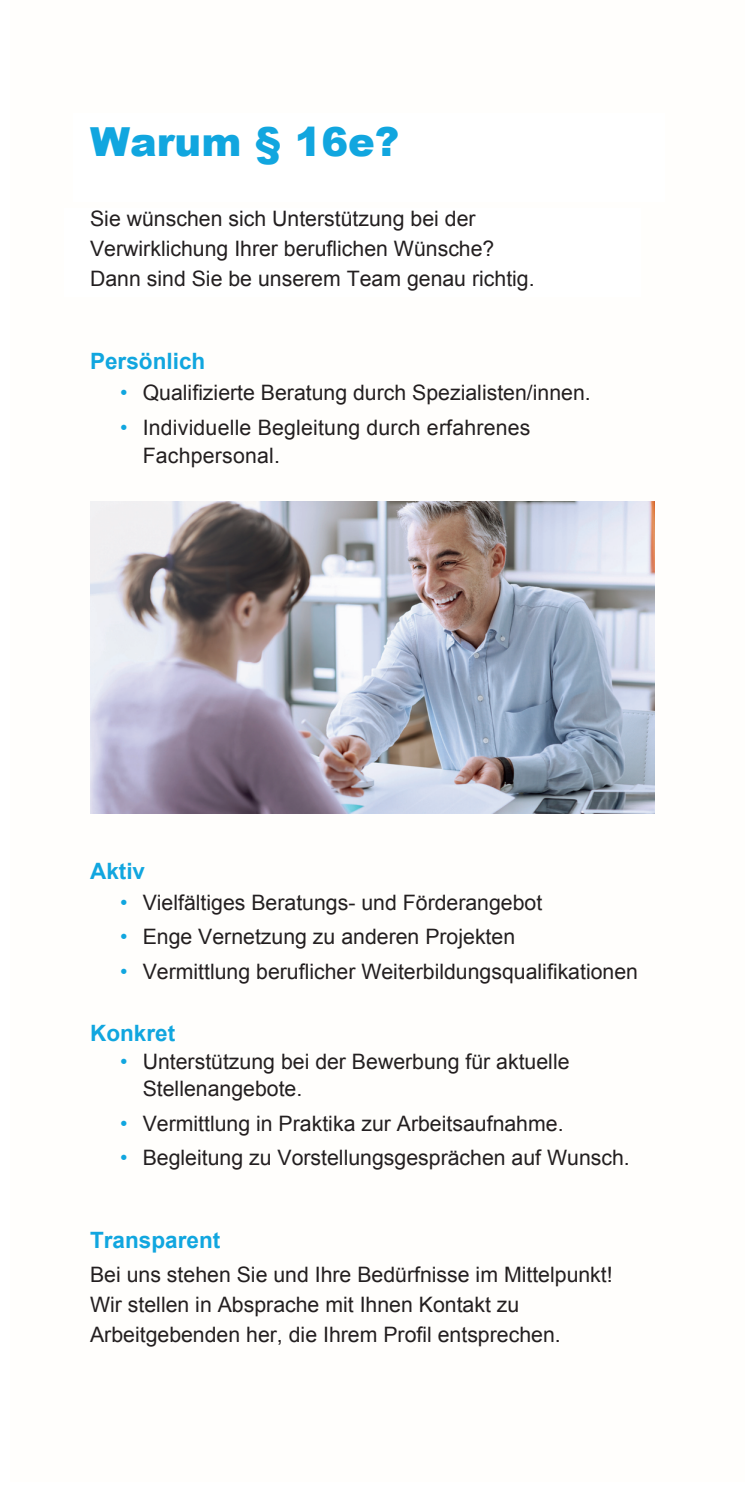
<style>
.page{position:relative;width:745px;height:1489px;background:#fff}
.page>*{position:absolute;margin:0;border:0;box-sizing:border-box;transform-origin:0 0}
.t1{font:900 40px "Arial";color:#11a6df}
.t2{font:700 22.5px "Arial";color:#11a6df}
.t3{font:21.25px/30px "Arial";color:#231f20}
.s1{color:#11a6df}
</style>
<div class="page">
<img style="left:90px;top:501px;width:564px;height:312px">
<h1 class="t1" style="left:90px;top:113px;width:310px">Warum § 16e?</h1>
<p class="t3" style="left:90px;top:204px;width:446px">Sie wünschen sich Unterstützung bei der<br>Verwirklichung Ihrer beruflichen Wünsche?<br>Dann sind Sie be unserem Team genau richtig.</p>
<p class="t2" style="left:90px;top:346px;width:117px">Persönlich</p>
<p class="t3" style="left:120px;top:378px;width:472px"><span class="s1">•</span> Qualifizierte Beratung durch Spezialisten/innen.</p>
<p class="t3" style="left:143px;top:414px;width:389px;line-height:27.5px;text-indent:-23px"><span class="s1">•</span> Individuelle Begleitung durch erfahrenes<br>Fachpersonal.</p>
<p class="t2" style="left:90px;top:856px;width:57px">Aktiv</p>
<p class="t3" style="left:120px;top:887px;width:423px"><span class="s1">•</span> Vielfältiges Beratungs- und Förderangebot</p>
<p class="t3" style="left:120px;top:922px;width:396px"><span class="s1">•</span> Enge Vernetzung zu anderen Projekten</p>
<p class="t3" style="left:120px;top:956px;width:519px"><span class="s1">•</span> Vermittlung beruflicher Weiterbildungsqualifikationen</p>
<p class="t2" style="left:90px;top:1018px;width:87px">Konkret</p>
<p class="t3" style="left:143px;top:1047px;width:428px;line-height:27.5px;text-indent:-23px"><span class="s1">•</span> Unterstützung bei der Bewerbung für aktuelle<br>Stellenangebote.</p>
<p class="t3" style="left:120px;top:1108px;width:444px"><span class="s1">•</span> Vermittlung in Praktika zur Arbeitsaufnahme.</p>
<p class="t3" style="left:120px;top:1143px;width:511px"><span class="s1">•</span> Begleitung zu Vorstellungsgesprächen auf Wunsch.</p>
<p class="t2" style="left:90px;top:1225px;width:132px">Transparent</p>
<p class="t3" style="left:90px;top:1259px;width:524px">Bei uns stehen Sie und Ihre Bedürfnisse im Mittelpunkt!<br>Wir stellen in Absprache mit Ihnen Kontakt zu<br>Arbeitgebenden her, die Ihrem Profil entsprechen.</p>
</div>
